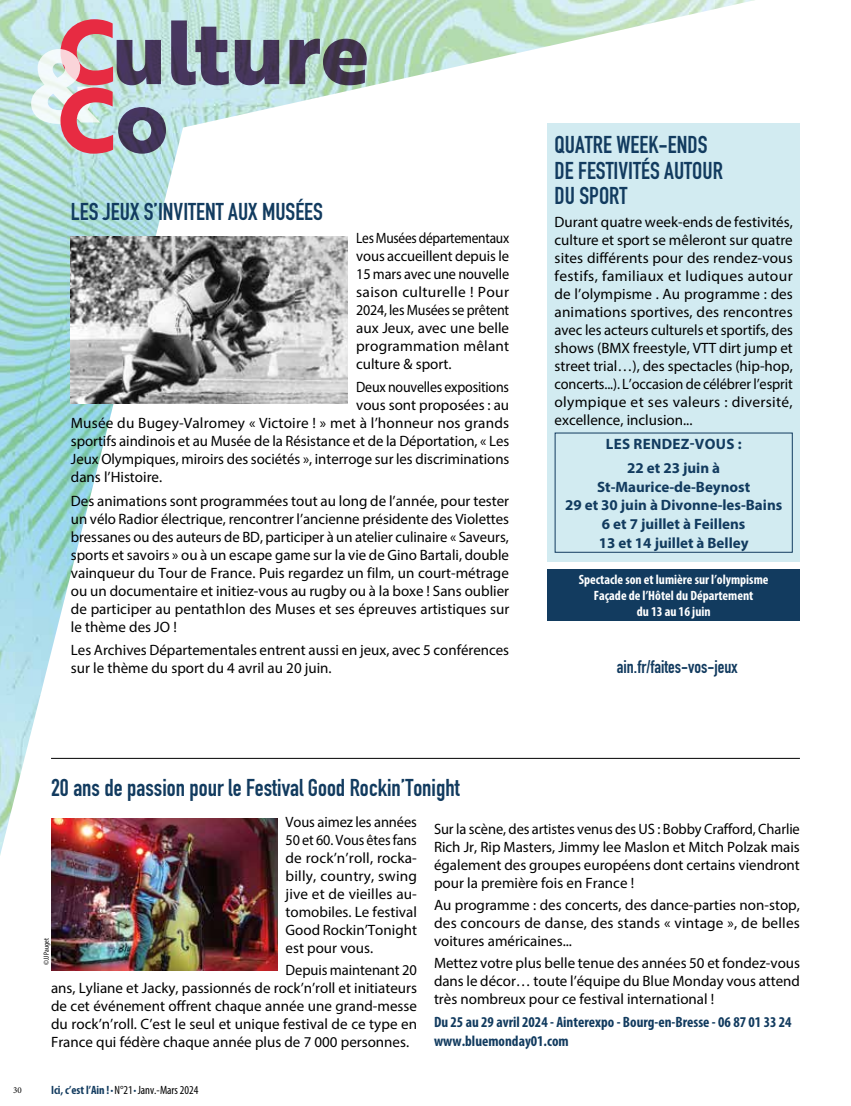
<style>
.page{position:relative;width:851px;height:1106px;background:#fff}
.page>*{position:absolute;margin:0;border:0;box-sizing:border-box;transform-origin:0 0}
.t1{font:24px/25.5px "DIN Engschrift LT Pro";color:#123b5f}
.t2{font:18px "DIN Engschrift LT Pro";color:#123b5f}
.t3{font:15px/18px "Myriad Pro";color:#000;text-align:justify}
.t4{font:15px/18px "Myriad Pro";color:#000;text-align:justify;scale:.96 1}
.t5{font:15px/18px "Myriad Pro";color:#000;text-align:justify;scale:.89 1}
.t6{font:700 15px/18.8px "Myriad Pro";color:#123b5f;text-align:center}
.t7{font:700 condensed 15px/18.8px "Myriad Pro";color:#123b5f}
.t8{font:700 15px/24px "Myriad Pro";letter-spacing:.02em;color:#123b5f;text-align:center}
.t9{font:15px "Myriad Pro";color:#000;scale:.93 1}
.t10{font:700 condensed 13.5px/16.2px "Myriad Pro";color:#fff;text-align:center}
.t11{font:condensed 12px "Myriad Pro";color:#000}
.t12{font:9px "Minion Pro";color:#000}
.t13{font:condensed 7.5px "Myriad Pro";color:#000}
.s1{font-weight:700;color:#123b5f}
.s2{font-family:"DIN Engschrift LT Pro";font-stretch:normal;font-size:6px;color:#123b5f}
</style>
<div class="page">
<img style="left:0;top:0;width:755px;height:856px">
<svg style="left:31px;top:19px;width:336px;height:135px"></svg>
<img style="left:71px;top:236px;width:276px;height:167px">
<div style="left:547px;top:123px;width:252px;height:438px;background:#d2ebf1"></div>
<img style="left:51px;top:818px;width:226px;height:152px">
<hr style="left:51px;top:758px;width:748px;height:1px;background:#000">
<div style="left:547px;top:569px;width:252px;height:51px;background:#123b5f"></div>
<h1 class="t1" style="left:71px;top:198px;width:253px">LES JEUX S’INVITENT AUX MUSÉES</h1>
<p class="t5" style="left:356px;top:228px;width:173px">Les Musées départementaux vous accueillent depuis le 15 mars avec une nouvelle saison culturelle ! Pour 2024, les Musées se prêtent aux Jeux, avec une belle programmation mêlant culture &amp; sport.</p>
<p class="t9" style="left:356px;top:378px;width:166px">Deux nouvelles expositions</p>
<p class="t3" style="left:356px;top:396px;width:154px">vous sont proposées : au</p>
<p class="t3" style="left:71px;top:414px;width:439px">Musée du Bugey-Valromey « Victoire ! » met à l’honneur nos grands</p>
<p class="t3" style="left:71px;top:432px;width:440px">sportifs aindinois et au Musée de la Résistance et de la Déportation, « Les</p>
<p class="t3" style="left:71px;top:450px;width:440px">Jeux Olympiques, miroirs des sociétés », interroge sur les discriminations</p>
<p class="t3" style="left:71px;top:468px;width:93px">dans l’Histoire.</p>
<p class="t3" style="left:71px;top:491px;width:440px">Des animations sont programmées tout au long de l’année, pour tester un vélo Radior électrique, rencontrer l’ancienne présidente des Violettes bressanes ou des auteurs de BD, participer à un atelier culinaire « Saveurs, sports et savoirs » ou à un escape game sur la vie de Gino Bartali, double vainqueur du Tour de France. Puis regardez un film, un court-métrage ou un documentaire et initiez-vous au rugby ou à la boxe ! Sans oublier de participer au pentathlon des Muses et ses épreuves artistiques sur le thème des JO !</p>
<p class="t3" style="left:71px;top:640px;width:439px">Les Archives Départementales entrent aussi en jeux, avec 5 conférences sur le thème du sport du 4 avril au 20 juin.</p>
<h1 class="t1" style="left:554px;top:132px;width:170px">QUATRE WEEK-ENDS<br>DE FESTIVITÉS AUTOUR<br>DU SPORT</h1>
<p class="t3" style="left:554px;top:212px;width:240px">Durant quatre week-ends de festivités, culture et sport se mêleront sur quatre sites différents pour des rendez-vous festifs, familiaux et ludiques autour de l’olympisme . Au programme : des animations sportives, des rencontres avec les acteurs culturels et sportifs, des shows (BMX freestyle, VTT dirt jump et street trial…), des spectacles (hip-hop, concerts...). L’occasion de célébrer l’esprit olympique et ses valeurs : diversité, excellence, inclusion...</p>
<p class="t8" style="left:606px;top:431px;width:137px">LES RENDEZ-VOUS :<br>22 et 23 juin à</p>
<p class="t6" style="left:565px;top:476px;width:219px">St-Maurice-de-Beynost<br>29 et 30 juin à Divonne-les-Bains<br>6 et 7 juillet à Feillens<br>13 et 14 juillet à Belley</p>
<p class="t10" style="left:578px;top:571px;width:191px">Spectacle son et lumière sur l’olympisme<br>Façade de l’Hôtel du Département<br>du 13 au 16 juin</p>
<p class="t2" style="left:617px;top:656px;width:122px">ain.fr/faites-vos-jeux</p>
<h1 class="t1" style="left:51px;top:775px;width:410px">20 ans de passion pour le Festival Good Rockin’Tonight</h1>
<p class="t4" style="left:434px;top:819px;width:382px">Sur la scène, des artistes venus des US : Bobby Crafford, Charlie Rich Jr, Rip Masters, Jimmy lee Maslon et Mitch Polzak mais également des groupes européens dont certains viendront pour la première fois en France !</p>
<p class="t3" style="left:434px;top:895px;width:367px">Au programme : des concerts, des dance-parties non-stop, des concours de danse, des stands « vintage », de belles voitures américaines...</p>
<p class="t3" style="left:434px;top:954px;width:367px">Mettez votre plus belle tenue des années 50 et fondez-vous dans le décor… toute l’équipe du Blue Monday vous attend très nombreux pour ce festival international !</p>
<p class="t7" style="left:434px;top:1012px;width:359px">Du 25 au 29 avril 2024 - Ainterexpo - Bourg-en-Bresse - 06 87 01 33 24 www.bluemonday01.com</p>
<p class="t4" style="left:285px;top:812px;width:138px">Vous aimez les années 50 et 60. Vous êtes fans de rock’n’roll, rocka&shy;billy, country, swing jive et de vieilles au&shy;tomobiles. Le festival Good Rockin’Tonight est pour vous.</p>
<p class="t3" style="left:51px;top:960px;width:367px;text-indent:234px">Depuis maintenant 20 ans, Lyliane et Jacky, passionnés de rock’n’roll et initiateurs de cet événement offrent chaque année une grand-messe du rock’n’roll. C’est le seul et unique festival de ce type en France qui fédère chaque année plus de 7 000 personnes.</p>
<p class="t13" style="left:42px;top:965px;width:28px;rotate:-90deg">©JJ Pauget</p>
<p class="t12" style="left:13px;top:1084px;width:10px">30</p>
<p class="t11" style="left:51px;top:1082px;width:149px"><span class="s1">Ici, c’est l’Ain !</span> <span class="s2">•</span> N°21 <span class="s2">•</span> Janv.-Mars 2024</p>
</div>
